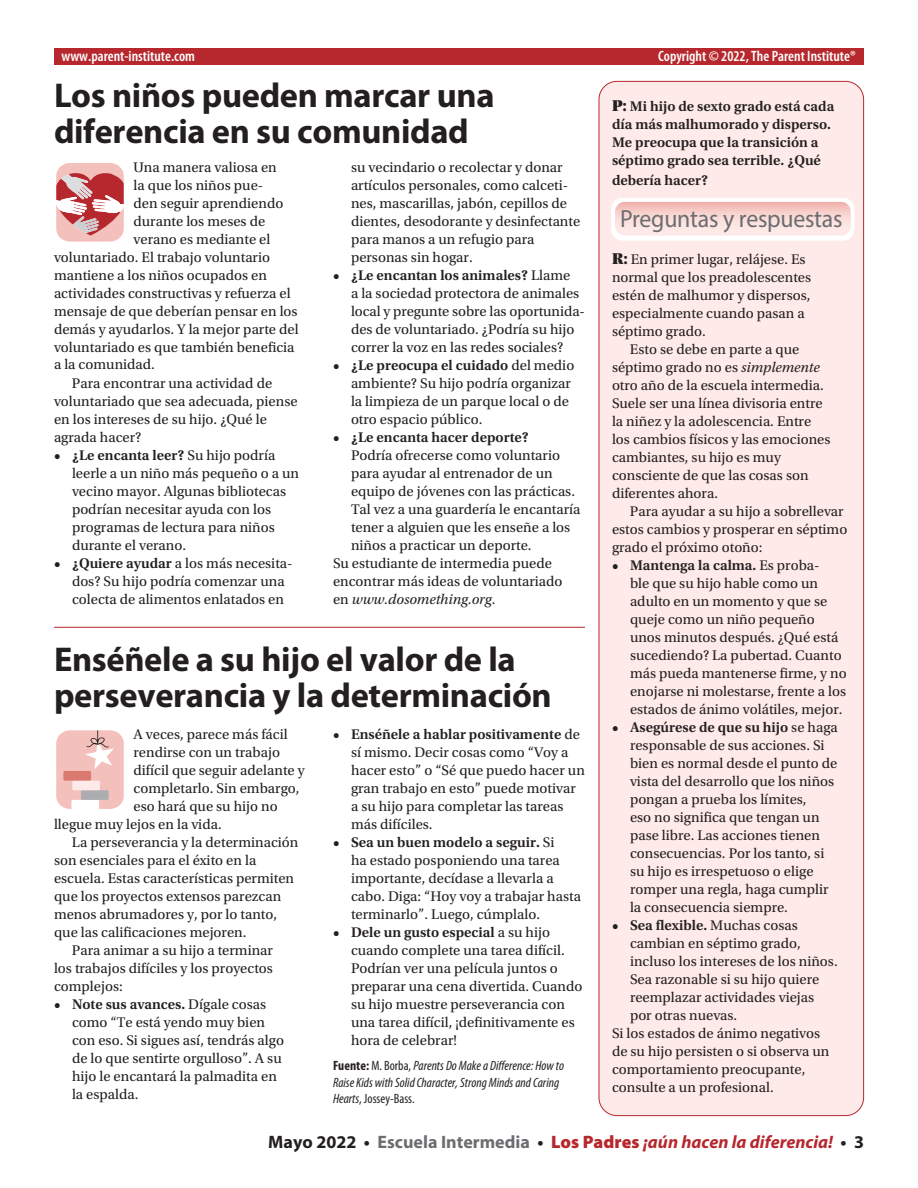
<style>
.page{position:relative;width:918px;height:1188px;background:#fff}
.page>*{position:absolute;margin:0;border:0;box-sizing:border-box;transform-origin:0 0}
.t1{font:700 34.5px/36px "Myriad Pro";letter-spacing:-.01em;color:#231f20}
.t2{font:24.75px "Block Berthold BQ";letter-spacing:-.01em;color:#6c6d70;scale:.96 1}
.t3{font:italic 700 18px "Myriad Pro";color:#b6282d}
.t4{font:600 condensed 15px "Myriad Pro";color:#fff}
.t5{font:14.7px/18px "Utopia Std";color:#231f20}
.t6{font:600 14.7px/18px "Utopia Std";color:#231f20}
.t7{font:italic 14.7px "Utopia Std";color:#231f20}
.t8{font:italic condensed 13.5px/16.5px "Myriad Pro";color:#231f20}
.s1{font-weight:600}
.s2{font-style:normal}
.s3{font-weight:700;font-style:normal}
.s4{font-family:"Utopia Std Black Headline";font-weight:400;font-size:16.5px}
.s5{font-family:"Utopia Std Black Headline";font-size:16.5px}
.s6{font-style:italic}
.s7{font-weight:400}
.s8{font-style:normal;color:#231f20}
.s9{font-style:normal;color:#6c6d70}
.s10{font-weight:900;font-style:normal}
</style>
<div class="page">
<svg style="left:56px;top:163px;width:68px;height:79px;background:#dc9697"></svg>
<svg style="left:56px;top:730px;width:68px;height:79px;background:#eec4c0"></svg>
<div style="left:54px;top:49px;width:810px;height:16px;background:#b6282d"></div>
<hr style="left:54px;top:627px;width:531px;height:1px;background:#b6282d">
<div style="left:599px;top:81px;width:265px;height:1035px;background:#feeae8;border-radius:18px"></div>
<svg style="left:611px;top:198px;width:243px;height:42px;background:#fefdfc"></svg>
<img style="left:615px;top:202px;width:236px;height:34px">
<p class="t4" style="left:62px;top:46px;width:135px">www.parent-institute.com</p>
<p class="t4" style="left:658px;top:46px;width:199px">Copyright © 2022, The Parent Institute®</p>
<h1 class="t1" style="left:54px;top:76px;width:442px">Los niños pueden marcar una diferencia en su comunidad</h1>
<p class="t5" style="left:134px;top:158px;width:145px">Una manera valiosa en</p>
<p class="t5" style="left:134px;top:176px;width:131px">la que los niños pue-</p>
<p class="t5" style="left:134px;top:194px;width:151px">den seguir aprendiendo</p>
<p class="t5" style="left:134px;top:212px;width:133px">durante los meses de</p>
<p class="t5" style="left:134px;top:230px;width:138px">verano es mediante el</p>
<p class="t5" style="left:54px;top:248px;width:218px">voluntariado. El trabajo voluntario</p>
<p class="t5" style="left:54px;top:266px;width:214px">mantiene a los niños ocupados en</p>
<p class="t5" style="left:54px;top:284px;width:238px">actividades constructivas y refuerza el</p>
<p class="t5" style="left:54px;top:302px;width:245px">mensaje de que deberían pensar en los</p>
<p class="t5" style="left:54px;top:320px;width:246px">demás y ayudarlos. Y la mejor parte del</p>
<p class="t5" style="left:54px;top:338px;width:242px">voluntariado es que también beneficia</p>
<p class="t5" style="left:54px;top:356px;width:103px">a la comunidad.</p>
<p class="t5" style="left:72px;top:374px;width:202px">Para encontrar una actividad de</p>
<p class="t5" style="left:54px;top:392px;width:245px">voluntariado que sea adecuada, piense</p>
<p class="t5" style="left:54px;top:410px;width:215px">en los intereses de su hijo. ¿Qué le</p>
<p class="t5" style="left:54px;top:428px;width:89px">agrada hacer?</p>
<p class="t5" style="left:72px;top:446px;width:229px;text-indent:-18px"><span class="s1">• ¿Le encanta leer?</span> Su hijo podría leerle a un niño más pequeño o a un vecino mayor. Algunas bibliotecas podrían necesitar ayuda con los programas de lectura para niños durante el verano.</p>
<p class="t5" style="left:72px;top:554px;width:222px;text-indent:-18px"><span class="s1">• ¿Quiere ayudar</span> a los más necesita&shy;dos? Su hijo podría comenzar una colecta de alimentos enlatados en</p>
<p class="t5" style="left:351px;top:158px;width:231px">su vecindario o recolectar y donar artículos personales, como calceti&shy;nes, mascarillas, jabón, cepillos de dientes, desodorante y desinfectante para manos a un refugio para personas sin hogar.</p>
<p class="t5" style="left:351px;top:266px;width:235px;text-indent:-18px"><span class="s1">• ¿Le encantan los animales?</span> Llame<br>a la sociedad protectora de animales local y pregunte sobre las oportunida&shy;des de voluntariado. ¿Podría su hijo correr la voz en las redes sociales?</p>
<p class="t5" style="left:351px;top:356px;width:225px;text-indent:-18px"><span class="s1">• ¿Le preocupa el cuidado</span> del medio ambiente? Su hijo podría organizar la limpieza de un parque local o de otro espacio público.</p>
<p class="t6" style="left:333px;top:428px;width:197px">• ¿Le encanta hacer deporte?</p>
<p class="t5" style="left:351px;top:446px;width:211px">Podría ofrecerse como voluntario</p>
<p class="t5" style="left:351px;top:464px;width:203px">para ayudar al entrenador de un</p>
<p class="t5" style="left:351px;top:482px;width:226px">equipo de jóvenes con las prácticas.</p>
<p class="t5" style="left:351px;top:500px;width:231px">Tal vez a una guardería le encantaría</p>
<p class="t5" style="left:351px;top:518px;width:221px">tener a alguien que les enseñe a los</p>
<p class="t5" style="left:351px;top:536px;width:182px">niños a practicar un deporte.</p>
<p class="t5" style="left:333px;top:554px;width:220px">Su estudiante de intermedia puede</p>
<p class="t5" style="left:333px;top:572px;width:231px">encontrar más ideas de voluntariado</p>
<p class="t7" style="left:333px;top:591px;width:164px"><span class="s2">en</span> www.dosomething.org<span class="s2">.</span></p>
<h1 class="t1" style="left:54px;top:640px;width:499px">Enséñele a su hijo el valor de la perseverancia y la determinación</h1>
<p class="t5" style="left:134px;top:725px;width:156px">A veces, parece más fácil</p>
<p class="t5" style="left:134px;top:743px;width:148px">rendirse con un trabajo</p>
<p class="t5" style="left:134px;top:761px;width:173px">difícil que seguir adelante y</p>
<p class="t5" style="left:134px;top:779px;width:168px">completarlo. Sin embargo,</p>
<p class="t5" style="left:134px;top:797px;width:146px">eso hará que su hijo no</p>
<p class="t5" style="left:54px;top:815px;width:169px">llegue muy lejos en la vida.</p>
<p class="t5" style="left:72px;top:833px;width:228px">La perseverancia y la determinación</p>
<p class="t5" style="left:54px;top:851px;width:204px">son esenciales para el éxito en la</p>
<p class="t5" style="left:54px;top:869px;width:242px">escuela. Estas características permiten</p>
<p class="t5" style="left:54px;top:887px;width:229px">que los proyectos extensos parezcan</p>
<p class="t5" style="left:54px;top:905px;width:225px">menos abrumadores y, por lo tanto,</p>
<p class="t5" style="left:54px;top:923px;width:194px">que las calificaciones mejoren.</p>
<p class="t5" style="left:72px;top:941px;width:203px">Para animar a su hijo a terminar</p>
<p class="t5" style="left:54px;top:959px;width:220px">los trabajos difíciles y los proyectos</p>
<p class="t5" style="left:54px;top:977px;width:70px">complejos:</p>
<p class="t5" style="left:72px;top:995px;width:214px;text-indent:-18px"><span class="s1">• Note sus avances.</span> Dígale cosas como “Te está yendo muy bien con eso. Si sigues así, tendrás algo de lo que sentirte orgulloso”. A su hijo le encantará la palmadita en la espalda.</p>
<p class="t5" style="left:351px;top:725px;width:235px;text-indent:-18px"><span class="s1">• Enséñele a hablar positivamente</span> de sí mismo. Decir cosas como “Voy a hacer esto” o “Sé que puedo hacer un gran trabajo en esto” puede motivar a su hijo para completar las tareas más difíciles.</p>
<p class="t5" style="left:351px;top:833px;width:232px;text-indent:-18px"><span class="s1">• Sea un buen modelo a seguir.</span> Si<br>ha estado posponiendo una tarea importante, decídase a llevarla a cabo. Diga: “Hoy voy a trabajar hasta terminarlo”. Luego, cúmplalo.</p>
<p class="t5" style="left:351px;top:923px;width:233px;text-indent:-18px"><span class="s1">• Dele un gusto especial</span> a su hijo cuando complete una tarea difícil.<br>Podrían ver una película juntos o preparar una cena divertida. Cuando su hijo muestre perseverancia con una tarea difícil, ¡definitivamente es hora de celebrar!</p>
<p class="t8" style="left:333px;top:1058px;width:233px"><span class="s3">Fuente:</span> <span class="s2">M. Borba,</span> Parents Do Make a Difference: How to<br>Raise Kids with Solid Character, Strong Minds and Caring<br>Hearts<span class="s2">, Jossey-Bass.</span></p>
<p class="t6" style="left:612px;top:98px;width:224px"><span class="s4">P:</span> Mi hijo de sexto grado está cada día más malhumorado y disperso.<br>Me preocupa que la transición a séptimo grado sea terrible. ¿Qué</p>
<p class="t6" style="left:612px;top:171px;width:98px">debería hacer?</p>
<h2 class="t2" style="left:620px;top:204px;width:233px">Preguntas y respuestas</h2>
<p class="t5" style="left:612px;top:251px;width:201px"><span class="s5">R:</span> En primer lugar, relájese. Es normal que los preadolescentes estén de malhumor y dispersos, especialmente cuando pasan a séptimo grado.</p>
<p class="t5" style="left:612px;top:341px;width:220px;text-indent:18px">Esto se debe en parte a que séptimo grado no es <span class="s6">simplemente </span>otro año de la escuela intermedia.<br>Suele ser una línea divisoria entre la niñez y la adolescencia. Entre los cambios físicos y las emociones cambiantes, su hijo es muy consciente de que las cosas son diferentes ahora.</p>
<p class="t5" style="left:612px;top:503px;width:237px;text-indent:18px">Para ayudar a su hijo a sobrellevar estos cambios y prosperar en séptimo grado el próximo otoño:</p>
<p class="t5" style="left:630px;top:557px;width:218px;text-indent:-18px"><span class="s1">• Mantenga la calma.</span> Es proba-<br>ble que su hijo hable como un adulto en un momento y que se queje como un niño pequeño unos minutos después. ¿Qué está sucediendo? La pubertad. Cuanto más pueda mantenerse firme, y no enojarse ni molestarse, frente a los estados de ánimo volátiles, mejor.</p>
<p class="t5" style="left:630px;top:719px;width:209px;text-indent:-18px"><span class="s1">• Asegúrese de que su hijo</span> se haga responsable de sus acciones. Si bien es normal desde el punto de vista del desarrollo que los niños pongan a prueba los límites,<br>eso no significa que tengan un pase libre. Las acciones tienen consecuencias. Por los tanto, si su hijo es irrespetuoso o elige romper una regla, haga cumplir la consecuencia siempre.</p>
<p class="t6" style="left:612px;top:917px;width:187px">• Sea flexible. <span class="s7">Muchas cosas</span></p>
<p class="t5" style="left:630px;top:935px;width:172px">cambian en séptimo grado,</p>
<p class="t5" style="left:630px;top:953px;width:209px">incluso los intereses de los niños.</p>
<p class="t5" style="left:630px;top:971px;width:191px">Sea razonable si su hijo quiere</p>
<p class="t5" style="left:630px;top:989px;width:186px">reemplazar actividades viejas</p>
<p class="t5" style="left:630px;top:1007px;width:109px">por otras nuevas.</p>
<p class="t5" style="left:612px;top:1025px;width:210px">Si los estados de ánimo negativos</p>
<p class="t5" style="left:612px;top:1043px;width:219px">de su hijo persisten o si observa un</p>
<p class="t5" style="left:612px;top:1061px;width:195px">comportamiento preocupante,</p>
<p class="t5" style="left:612px;top:1079px;width:163px">consulte a un profesional.</p>
<p class="t3" style="left:268px;top:1130px;width:597px"><span class="s8">Mayo 2022 •</span> <span class="s9">Escuela Intermedia</span> <span class="s8">•</span> <span class="s10">Los Padres</span> ¡aún hacen la diferencia! <span class="s8">• 3</span></p>
</div>
